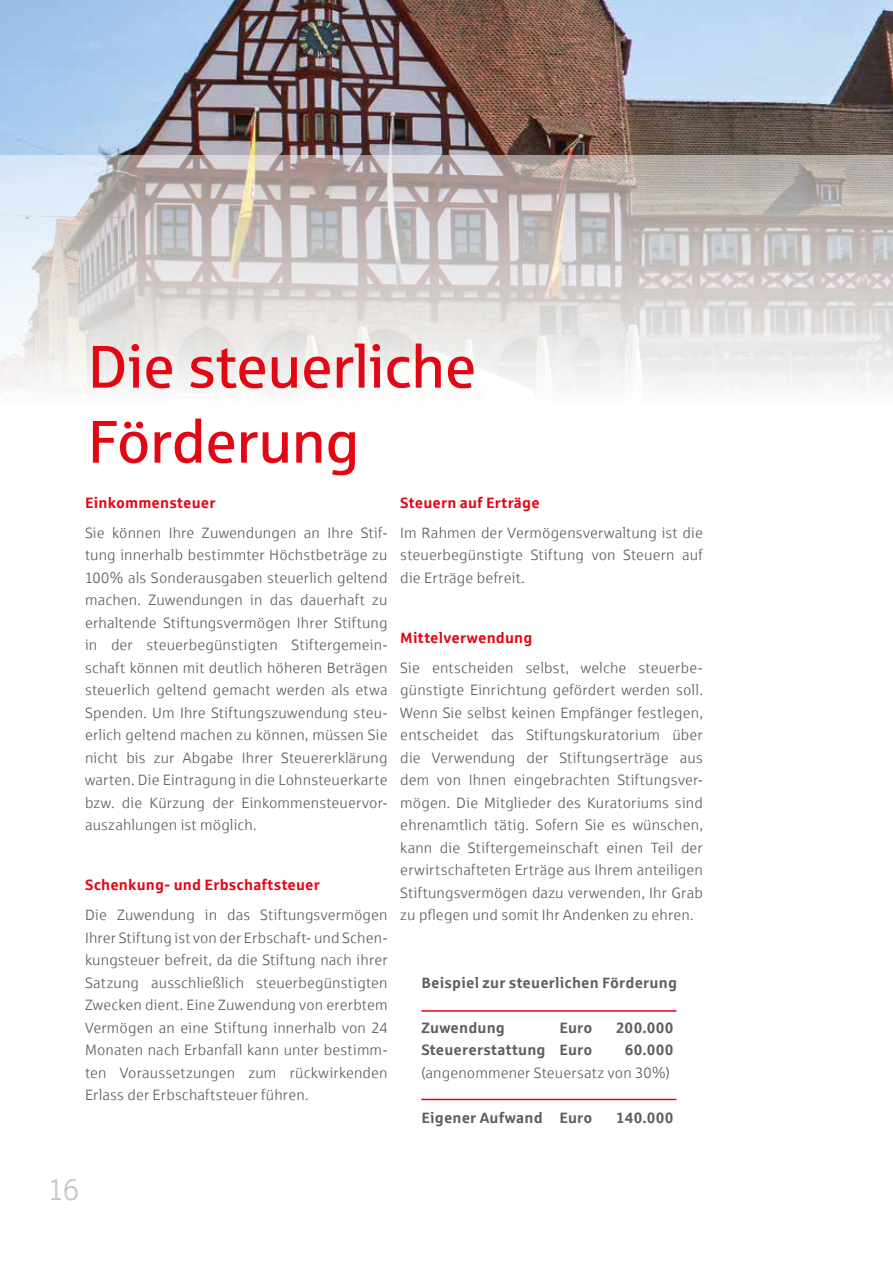
<style>
.page{position:relative;width:893px;height:1263px;background:#fff}
.page>*{position:absolute;margin:0;border:0;box-sizing:border-box;transform-origin:0 0}
.t1{font:60px/75px "Sparkasse Rg";letter-spacing:-.02em;color:#e30613}
.t2{font:30px "Sparkasse Lt";color:#c6c6c6}
.t3{font:15px/22.5px "Sparkasse Lt";letter-spacing:.01em;color:#5f5e5e;text-align:justify}
.t4{font:700 15px "Sparkasse Rg";letter-spacing:.015em;color:#5f5e5e}
.t5{font:700 15px "Sparkasse Rg";letter-spacing:.015em;color:#e30613}
</style>
<div class="page">
<svg style="left:0;top:154px;width:893px;height:234px;background:#d5d1d0"></svg>
<img style="left:0;top:0;width:893px;height:154px">
<hr style="left:421px;top:1010px;width:255px;height:2px;background:#e30613">
<hr style="left:421px;top:1099px;width:255px;height:1px;background:#e30613">
<h1 class="t1" style="left:87px;top:328px;width:391px">Die steuerliche<br>Förderung</h1>
<p class="t5" style="left:85px;top:493px;width:132px">Einkommensteuer</p>
<p class="t3" style="left:85px;top:521px;width:304px">Sie können Ihre Zuwendungen an Ihre Stif&shy;tung innerhalb bestimmter Höchstbeträge zu 100% als Sonderausgaben steuerlich geltend machen. Zuwendungen in das dauerhaft zu erhaltende Stiftungsvermögen Ihrer Stiftung in der steuerbegünstigten Stiftergemein&shy;schaft können mit deutlich höheren Beträgen steuerlich geltend gemacht werden als etwa Spenden. Um Ihre Stiftungszuwendung steu&shy;erlich geltend machen zu können, müssen Sie nicht bis zur Abgabe Ihrer Steuererklärung warten. Die Eintragung in die Lohnsteuerkarte bzw. die Kürzung der Einkommensteuervor&shy;auszahlungen ist möglich.</p>
<p class="t5" style="left:85px;top:875px;width:236px">Schenkung- und Erbschaftsteuer</p>
<p class="t3" style="left:85px;top:903px;width:304px">Die Zuwendung in das Stiftungsvermögen Ihrer Stiftung ist von der Erbschaft- und Schen&shy;kungsteuer befreit, da die Stiftung nach ihrer Satzung ausschließlich steuerbegünstigten Zwecken dient. Eine Zuwendung von ererbtem Vermögen an eine Stiftung innerhalb von 24<br>Monaten nach Erbanfall kann unter bestimm&shy;ten Voraussetzungen zum rückwirkenden Erlass der Erbschaftsteuer führen.</p>
<p class="t5" style="left:400px;top:493px;width:141px">Steuern auf Erträge</p>
<p class="t3" style="left:400px;top:521px;width:304px">Im Rahmen der Vermögensverwaltung ist die steuerbegünstigte Stiftung von Steuern auf die Erträge befreit.</p>
<p class="t5" style="left:400px;top:628px;width:134px">Mittelverwendung</p>
<p class="t3" style="left:400px;top:656px;width:304px">Sie entscheiden selbst, welche steuerbe&shy;günstigte Einrichtung gefördert werden soll.<br>Wenn Sie selbst keinen Empfänger festlegen, entscheidet das Stiftungskuratorium über die Verwendung der Stiftungserträge aus dem von Ihnen eingebrachten Stiftungsver&shy;mögen. Die Mitglieder des Kuratoriums sind ehrenamtlich tätig. Sofern Sie es wünschen, kann die Stiftergemeinschaft einen Teil der erwirtschafteten Erträge aus Ihrem anteiligen Stiftungsvermögen dazu verwenden, Ihr Grab zu pflegen und somit Ihr Andenken zu ehren.</p>
<p class="t4" style="left:421px;top:973px;width:257px">Beispiel zur steuerlichen Förderung</p>
<p class="t4" style="left:421px;top:1018px;width:85px">Zuwendung</p>
<p class="t4" style="left:559px;top:1018px;width:35px">Euro</p>
<p class="t4" style="left:616px;top:1018px;width:59px">200.000</p>
<p class="t4" style="left:421px;top:1040px;width:173px">Steuererstattung Euro</p>
<p class="t4" style="left:625px;top:1040px;width:50px">60.000</p>
<p class="t3" style="left:421px;top:1061px;width:250px">(angenommener Steuersatz von 30%)</p>
<p class="t4" style="left:421px;top:1108px;width:173px">Eigener Aufwand Euro</p>
<p class="t4" style="left:616px;top:1108px;width:59px">140.000</p>
<h2 class="t2" style="left:48px;top:1172px;width:33px">16</h2>
</div>
